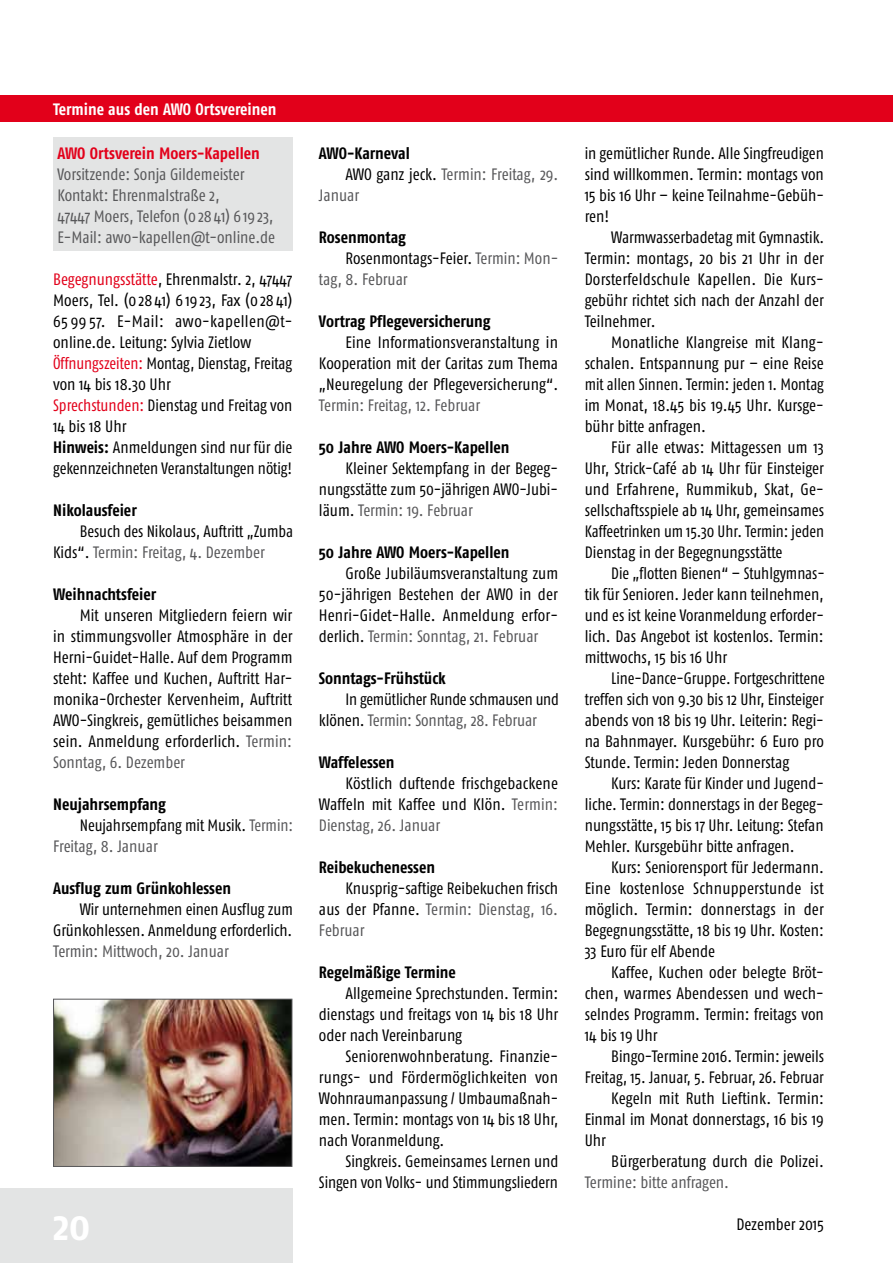
<style>
.page{position:relative;width:893px;height:1263px;background:#fff}
.page>*{position:absolute;margin:0;border:0;box-sizing:border-box;transform-origin:0 0}
.t1{font:700 42px "Fago Co";color:#fff}
.t2{font:16.5px/21px "Fago Co";color:#000;text-align:justify}
.t3{font:16.5px/21px "Fago Co";color:#58585a}
.t4{font:700 16.5px "Fago Co";color:#000}
.t5{font:700 16.5px "Fago Co";color:#fff}
.t6{font:700 16.5px "Fago Co";color:#e2001a}
.s1{color:#e2001a}
.s2{font-weight:700}
.s3{color:#58585a}
.s4{color:#000}
</style>
<div class="page">
<div style="left:0;top:1188px;width:292px;height:75px;background:#e3e4e4"></div>
<div style="left:53px;top:138px;width:239px;height:113px;background:#e3e4e4"></div>
<div style="left:0;top:96px;width:893px;height:26px;background:#e2001a"></div>
<img style="left:55px;top:1001px;width:235px;height:164px">
<div style="left:53px;top:999px;width:239px;height:168px;border:1px solid #58585a"></div>
<p class="t5" style="left:53px;top:99px;width:225px">Termine aus den AWO Ortsvereinen</p>
<p class="t6" style="left:57px;top:143px;width:204px">AWO Ortsverein Moers-Kapellen</p>
<p class="t3" style="left:57px;top:163px;width:219px">Vorsitzende: Sonja Gildemeister Kontakt: Ehrenmalstraße 2,<br>47447 Moers, Telefon (0 28 41) 6 19 23, E-Mail: awo-kapellen@t-online.de</p>
<p class="t2" style="left:53px;top:268px;width:241px;text-align:left"><span class="s1">Begegnungsstätte</span>, Ehrenmalstr. 2, 47447<br>Moers, Tel. (0 28 41) 6 19 23, Fax (0 28 41)<br>65 99 57. E-Mail: awo-kapellen@t&shy;online.de. Leitung: Sylvia Zietlow <span class="s1">Öffnungszeiten:</span> Montag, Dienstag, Freitag von 14 bis 18.30 Uhr<br><span class="s1">Sprechstunden:</span> Dienstag und Freitag von 14 bis 18 Uhr<br><span class="s2">Hinweis:</span> Anmeldungen sind nur für die gekennzeichneten Veranstaltungen nötig!</p>
<p class="t4" style="left:53px;top:500px;width:85px">Nikolausfeier</p>
<p class="t2" style="left:53px;top:520px;width:241px;text-indent:27px">Besuch des Nikolaus, Auftritt „Zumba<br>Kids“. <span class="s3">Termin: Freitag, 4. Dezember</span></p>
<p class="t4" style="left:53px;top:584px;width:105px">Weihnachtsfeier</p>
<p class="t2" style="left:53px;top:604px;width:241px;text-indent:27px">Mit unseren Mitgliedern feiern wir in stimmungsvoller Atmosphäre in der Herni-Guidet-Halle. Auf dem Programm steht: Kaffee und Kuchen, Auftritt Har&shy;monika-Orchester Kervenheim, Auftritt AWO-Singkreis, gemütliches beisammen sein. Anmeldung erforderlich. <span class="s3">Termin:<br>Sonntag, 6. Dezember</span></p>
<p class="t4" style="left:53px;top:794px;width:114px">Neujahrsempfang</p>
<p class="t2" style="left:80px;top:814px;width:215px">Neujahrsempfang mit Musik. <span class="s3">Termin:</span></p>
<p class="t3" style="left:53px;top:835px;width:106px">Freitag, 8. Januar</p>
<p class="t4" style="left:53px;top:878px;width:179px">Ausflug zum Grünkohlessen</p>
<p class="t2" style="left:53px;top:898px;width:241px;text-align:right">Wir unternehmen einen Ausflug zum<br>Grünkohlessen. Anmeldung erforderlich.</p>
<p class="t3" style="left:53px;top:940px;width:177px">Termin: Mittwoch, 20. Januar</p>
<p class="t4" style="left:319px;top:143px;width:92px">AWO-Karneval</p>
<p class="t3" style="left:345px;top:163px;width:214px"><span class="s4">AWO ganz jeck.</span> Termin: Freitag, 29.</p>
<p class="t3" style="left:319px;top:184px;width:42px">Januar</p>
<p class="t4" style="left:319px;top:227px;width:88px">Rosenmontag</p>
<p class="t2" style="left:345px;top:247px;width:214px">Rosenmontags-Feier. <span class="s3">Termin: Mon-</span></p>
<p class="t3" style="left:319px;top:268px;width:90px">tag, 8. Februar</p>
<p class="t4" style="left:319px;top:311px;width:173px">Vortrag Pflegeversicherung</p>
<p class="t2" style="left:319px;top:331px;width:241px;text-indent:27px">Eine Informationsveranstaltung in Kooperation mit der Caritas zum Thema „Neuregelung der Pflegeversicherung“.</p>
<p class="t3" style="left:319px;top:394px;width:163px">Termin: Freitag, 12. Februar</p>
<p class="t4" style="left:319px;top:437px;width:192px">50 Jahre AWO Moers-Kapellen</p>
<p class="t2" style="left:319px;top:457px;width:241px;text-indent:27px">Kleiner Sektempfang in der Begeg&shy;nungsstätte zum 50-jährigen AWO-Jubi&shy;läum. <span class="s3">Termin: 19. Februar</span></p>
<p class="t4" style="left:319px;top:542px;width:192px">50 Jahre AWO Moers-Kapellen</p>
<p class="t2" style="left:319px;top:562px;width:241px;text-indent:27px">Große Jubiläumsveranstaltung zum 50-jährigen Bestehen der AWO in der Henri-Gidet-Halle. Anmeldung erfor&shy;derlich. <span class="s3">Termin: Sonntag, 21. Februar</span></p>
<p class="t4" style="left:319px;top:668px;width:128px">Sonntags-Frühstück</p>
<p class="t2" style="left:319px;top:688px;width:242px;text-indent:27px">In gemütlicher Runde schmausen und klönen. <span class="s3">Termin: Sonntag, 28. Februar</span></p>
<p class="t4" style="left:319px;top:752px;width:77px">Waffelessen</p>
<p class="t2" style="left:319px;top:772px;width:241px;text-indent:27px">Köstlich duftende frischgebackene Waffeln mit Kaffee und Klön. <span class="s3">Termin:<br>Dienstag, 26. Januar</span></p>
<p class="t4" style="left:319px;top:857px;width:118px">Reibekuchenessen</p>
<p class="t2" style="left:319px;top:877px;width:241px;text-indent:27px">Knusprig-saftige Reibekuchen frisch aus der Pfanne. <span class="s3">Termin: Dienstag, 16.<br>Februar</span></p>
<p class="t4" style="left:319px;top:962px;width:138px">Regelmäßige Termine</p>
<p class="t2" style="left:319px;top:982px;width:241px;text-indent:27px">Allgemeine Sprechstunden. Termin: dienstags und freitags von 14 bis 18 Uhr oder nach Vereinbarung</p>
<p class="t2" style="left:319px;top:1045px;width:241px;text-indent:27px">Seniorenwohnberatung. Finanzie&shy;rungs- und Fördermöglichkeiten von Wohnraumanpassung / Umbaumaßnah&shy;men. Termin: montags von 14 bis 18 Uhr, nach Voranmeldung.</p>
<p class="t2" style="left:319px;top:1150px;width:241px;text-align:right">Singkreis. Gemeinsames Lernen und<br>Singen von Volks- und Stimmungsliedern</p>
<p class="t2" style="left:585px;top:142px;width:241px">in gemütlicher Runde. Alle Singfreudigen sind willkommen. Termin: montags von 15 bis 16 Uhr – keine Teilnahme-Gebüh&shy;ren!</p>
<p class="t2" style="left:585px;top:226px;width:241px;text-indent:27px">Warmwasserbadetag mit Gymnastik.<br>Termin: montags, 20 bis 21 Uhr in der Dorsterfeldschule Kapellen. Die Kurs&shy;gebühr richtet sich nach der Anzahl der Teilnehmer.</p>
<p class="t2" style="left:585px;top:331px;width:241px;text-indent:27px">Monatliche Klangreise mit Klang&shy;schalen. Entspannung pur – eine Reise mit allen Sinnen. Termin: jeden 1. Montag im Monat, 18.45 bis 19.45 Uhr. Kursge&shy;bühr bitte anfragen.</p>
<p class="t2" style="left:585px;top:436px;width:241px;text-indent:27px">Für alle etwas: Mittagessen um 13<br>Uhr, Strick-Café ab 14 Uhr für Einsteiger und Erfahrene, Rummikub, Skat, Ge&shy;sellschaftsspiele ab 14 Uhr, gemeinsames Kaffeetrinken um 15.30 Uhr. Termin: jeden Dienstag in der Begegnungsstätte</p>
<p class="t2" style="left:585px;top:562px;width:242px;text-indent:27px">Die „flotten Bienen“ – Stuhlgymnas&shy;tik für Senioren. Jeder kann teilnehmen, und es ist keine Voranmeldung erforder&shy;lich. Das Angebot ist kostenlos. Termin: mittwochs, 15 bis 16 Uhr</p>
<p class="t2" style="left:585px;top:667px;width:242px;text-indent:27px">Line-Dance-Gruppe. Fortgeschrittene treffen sich von 9.30 bis 12 Uhr, Einsteiger abends von 18 bis 19 Uhr. Leiterin: Regi&shy;na Bahnmayer. Kursgebühr: 6 Euro pro Stunde. Termin: Jeden Donnerstag</p>
<p class="t2" style="left:585px;top:772px;width:241px;text-indent:27px">Kurs: Karate für Kinder und Jugend&shy;liche. Termin: donnerstags in der Begeg&shy;nungsstätte, 15 bis 17 Uhr. Leitung: Stefan Mehler. Kursgebühr bitte anfragen.</p>
<p class="t2" style="left:585px;top:856px;width:241px;text-indent:27px">Kurs: Seniorensport für Jedermann.<br>Eine kostenlose Schnupperstunde ist möglich. Termin: donnerstags in der Begegnungsstätte, 18 bis 19 Uhr. Kosten:<br>33 Euro für elf Abende</p>
<p class="t2" style="left:585px;top:961px;width:241px;text-indent:27px">Kaffee, Kuchen oder belegte Bröt&shy;chen, warmes Abendessen und wech&shy;selndes Programm. Termin: freitags von 14 bis 19 Uhr</p>
<p class="t2" style="left:611px;top:1045px;width:214px">Bingo-Termine 2016. Termin: jeweils</p>
<p class="t2" style="left:585px;top:1066px;width:241px">Freitag, 15. Januar, 5. Februar, 26. Februar</p>
<p class="t2" style="left:611px;top:1087px;width:214px">Kegeln mit Ruth Lieftink. Termin:</p>
<p class="t2" style="left:585px;top:1108px;width:241px">Einmal im Monat donnerstags, 16 bis 19</p>
<p class="t2" style="left:585px;top:1129px;width:23px">Uhr</p>
<p class="t2" style="left:611px;top:1150px;width:214px">Bürgerberatung durch die Polizei.</p>
<p class="t3" style="left:585px;top:1171px;width:146px">Termine: bitte anfragen.</p>
<h1 class="t1" style="left:53px;top:1201px;width:39px">20</h1>
<p class="t2" style="left:736px;top:1213px;width:89px">Dezember 2015</p>
</div>
